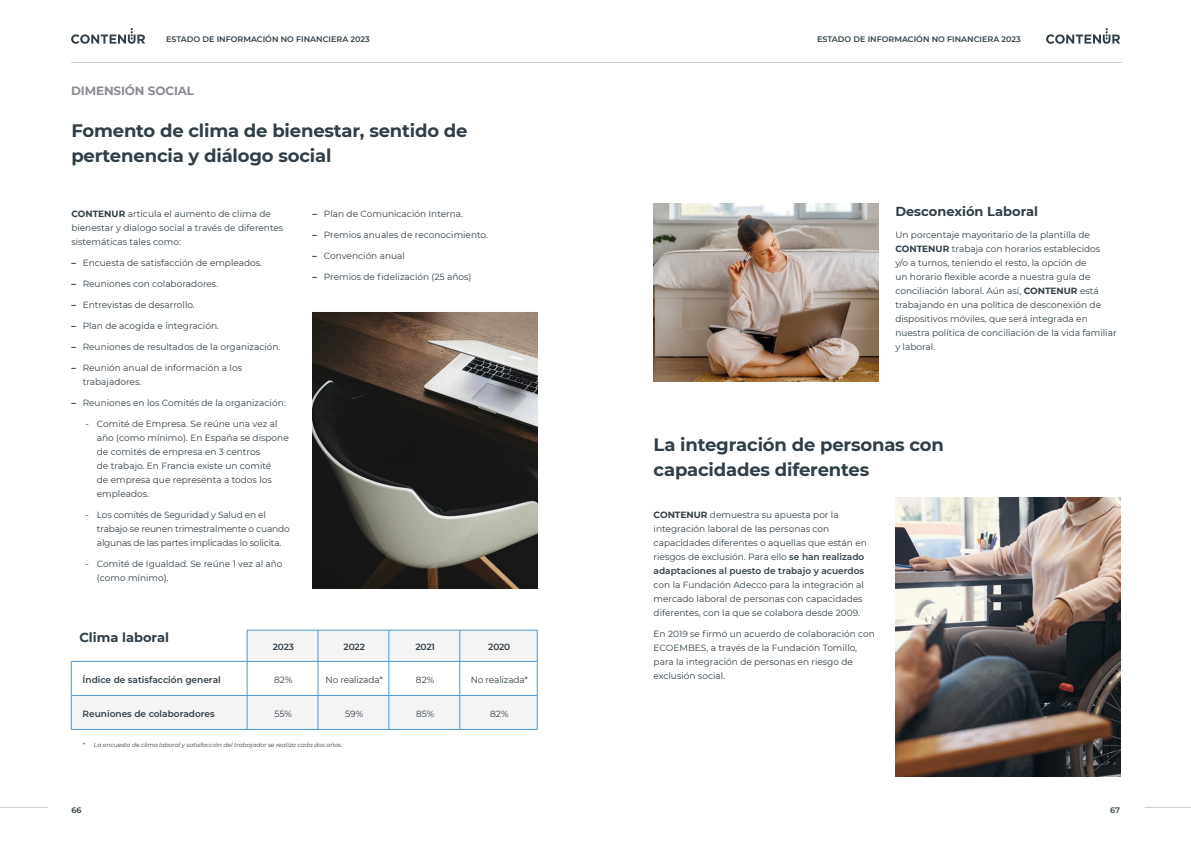
<style>
.page{position:relative;width:1191px;height:842px;background:#fff}
.page>*{position:absolute;margin:0;border:0;box-sizing:border-box;transform-origin:0 0}
._03__Tit_sec{font:700 18px/25px "Montserrat";letter-spacing:-.01em;color:#303e47}
._05__Titular_subseccion{font:700 13px "Montserrat";color:#303e47}
.t1{font:700 12px "Montserrat";letter-spacing:-.01em;color:#8a8d94}
._01__Tex_gen{font:9px/14px "Montserrat";color:#303e47}
._04__Tab{font:9px/14px "Montserrat";color:#303e47}
._04__Tab-2{font:9px/14px "Montserrat";letter-spacing:-.02em;color:#303e47}
._03__Tab{font:9px "Montserrat";color:#303e47}
._01__Tex_gen-2{font:600 9px "Montserrat";color:#303e47}
.t2{font:600 8px "Montserrat";color:#303e47}
._05__PIE_TAB{font:italic 6px "Montserrat";letter-spacing:-.01em;color:#374049}
.s1{font-weight:700}
.s2{font-weight:800}
.s3{font-weight:600}
</style>
<div class="page">
<svg style="left:71px;top:28px;width:74px;height:16px"></svg>
<svg style="left:1046px;top:28px;width:74px;height:16px"></svg>
<hr style="left:71px;top:62px;width:1051px;height:1px;background:#cecdd1">
<hr style="left:0;top:807px;width:48px;height:1px;background:#cecdd1">
<hr style="left:1144px;top:807px;width:47px;height:1px;background:#cecdd1">
<svg style="left:71px;top:630px;width:466px;height:99px;fill:#f5f5f6"></svg>
<hr style="left:71px;top:661px;width:176px;height:1px;background:#4b97d2">
<hr style="left:247px;top:630px;width:1px;height:31px;background:#4b97d2">
<hr style="left:247px;top:630px;width:71px;height:1px;background:#4b97d2">
<hr style="left:247px;top:661px;width:71px;height:1px;background:#4b97d2">
<hr style="left:318px;top:630px;width:1px;height:31px;background:#4b97d2">
<hr style="left:318px;top:630px;width:71px;height:1px;background:#4b97d2">
<hr style="left:318px;top:661px;width:71px;height:1px;background:#4b97d2">
<hr style="left:389px;top:630px;width:1px;height:31px;background:#4b97d2">
<hr style="left:389px;top:630px;width:71px;height:1px;background:#4b97d2">
<hr style="left:389px;top:661px;width:71px;height:1px;background:#4b97d2">
<hr style="left:459px;top:630px;width:1px;height:31px;background:#4b97d2">
<hr style="left:460px;top:630px;width:77px;height:1px;background:#4b97d2">
<hr style="left:537px;top:630px;width:1px;height:31px;background:#4b97d2">
<hr style="left:460px;top:661px;width:77px;height:1px;background:#4b97d2">
<hr style="left:71px;top:661px;width:1px;height:34px;background:#4b97d2">
<hr style="left:247px;top:661px;width:1px;height:34px;background:#4b97d2">
<hr style="left:318px;top:661px;width:1px;height:34px;background:#4b97d2">
<hr style="left:389px;top:661px;width:1px;height:34px;background:#4b97d2">
<hr style="left:459px;top:661px;width:1px;height:34px;background:#4b97d2">
<hr style="left:537px;top:661px;width:1px;height:34px;background:#4b97d2">
<hr style="left:71px;top:695px;width:1px;height:34px;background:#4b97d2">
<hr style="left:71px;top:695px;width:176px;height:1px;background:#4b97d2">
<hr style="left:247px;top:695px;width:1px;height:34px;background:#4b97d2">
<hr style="left:247px;top:695px;width:71px;height:1px;background:#4b97d2">
<hr style="left:318px;top:695px;width:1px;height:34px;background:#4b97d2">
<hr style="left:318px;top:695px;width:71px;height:1px;background:#4b97d2">
<hr style="left:389px;top:695px;width:1px;height:34px;background:#4b97d2">
<hr style="left:389px;top:695px;width:71px;height:1px;background:#4b97d2">
<hr style="left:459px;top:695px;width:1px;height:34px;background:#4b97d2">
<hr style="left:460px;top:695px;width:77px;height:1px;background:#4b97d2">
<hr style="left:537px;top:695px;width:1px;height:34px;background:#4b97d2">
<hr style="left:71px;top:729px;width:176px;height:1px;background:#4b97d2">
<hr style="left:247px;top:729px;width:71px;height:1px;background:#4b97d2">
<hr style="left:318px;top:729px;width:71px;height:1px;background:#4b97d2">
<hr style="left:389px;top:729px;width:71px;height:1px;background:#4b97d2">
<hr style="left:460px;top:729px;width:77px;height:1px;background:#4b97d2">
<img style="left:313px;top:313px;width:224px;height:275px">
<img style="left:653px;top:203px;width:225px;height:178px">
<img style="left:895px;top:497px;width:225px;height:280px">
<p class="t2" style="left:166px;top:34px;width:205px">ESTADO DE INFORMACIÓN NO FINANCIERA 2023</p>
<p class="t2" style="left:817px;top:34px;width:205px">ESTADO DE INFORMACIÓN NO FINANCIERA 2023</p>
<h3 class="t1" style="left:71px;top:82px;width:125px">DIMENSIÓN SOCIAL</h3>
<p class="_03__Tit_sec" style="left:71px;top:117px;width:398px">Fomento de clima de bienestar, sentido de pertenencia y diálogo social</p>
<p class="_01__Tex_gen" style="left:71px;top:206px;width:213px"><span class="s1">CONTENUR</span> articula el aumento de clima de bienestar y dialogo social a través de diferentes sistemáticas tales como:</p>
<p class="_04__Tab" style="left:71px;top:255px;width:192px"><span class="s2">–</span> Encuesta de satisfacción de empleados.</p>
<p class="_04__Tab" style="left:71px;top:276px;width:148px"><span class="s2">–</span> Reuniones con colaboradores.</p>
<p class="_04__Tab" style="left:71px;top:297px;width:125px"><span class="s2">–</span> Entrevistas de desarrollo.</p>
<p class="_04__Tab" style="left:71px;top:318px;width:149px"><span class="s2">–</span> Plan de acogida e integración.</p>
<p class="_04__Tab" style="left:71px;top:339px;width:211px"><span class="s2">–</span> Reuniones de resultados de la organización.</p>
<p class="_04__Tab" style="left:83px;top:360px;width:161px;text-indent:-11px"><span class="s2">–</span> Reunión anual de información a los trabajadores.</p>
<p class="_04__Tab" style="left:71px;top:395px;width:216px"><span class="s2">–</span> Reuniones en los Comités de la organización:</p>
<p class="_04__Tab" style="left:97px;top:416px;width:193px;text-indent:-11px">- Comité de Empresa. Se reúne una vez al año (como mínimo). En España se dispone de comités de empresa en 3 centros<br>de trabajo. En Francia existe un comité<br>de empresa que representa a todos los empleados.</p>
<p class="_04__Tab-2" style="left:97px;top:507px;width:194px;text-indent:-11px">- Los comités de Seguridad y Salud en el trabajo se reunen trimestralmente o cuando algunas de las partes implicadas lo solicita.</p>
<p class="_04__Tab" style="left:97px;top:556px;width:187px;text-indent:-11px">- Comité de Igualdad. Se reúne 1 vez al año (como mínimo).</p>
<p class="_03__Tab" style="left:313px;top:208px;width:152px"><span class="s2">–</span> Plan de Comunicación Interna.</p>
<p class="_03__Tab" style="left:313px;top:229px;width:177px"><span class="s2">–</span> Premios anuales de reconocimiento.</p>
<p class="_03__Tab" style="left:313px;top:250px;width:94px"><span class="s2">–</span> Convención anual</p>
<p class="_03__Tab" style="left:313px;top:271px;width:160px"><span class="s2">–</span> Premios de fidelización (25 años)</p>
<p class="_05__Titular_subseccion" style="left:79px;top:628px;width:91px">Clima laboral</p>
<p class="_01__Tex_gen-2" style="left:273px;top:640px;width:23px">2023</p>
<p class="_01__Tex_gen-2" style="left:343px;top:640px;width:23px">2022</p>
<p class="_01__Tex_gen-2" style="left:415px;top:640px;width:21px">2021</p>
<p class="_01__Tex_gen-2" style="left:488px;top:640px;width:24px">2020</p>
<p class="_01__Tex_gen-2" style="left:83px;top:673px;width:140px">Índice de satisfacción general</p>
<p class="_01__Tex_gen" style="left:274px;top:672px;width:20px">82%</p>
<p class="_01__Tex_gen" style="left:326px;top:672px;width:59px">No realizada*</p>
<p class="_01__Tex_gen" style="left:416px;top:672px;width:20px">82%</p>
<p class="_01__Tex_gen" style="left:471px;top:672px;width:59px">No realizada*</p>
<p class="_01__Tex_gen-2" style="left:83px;top:707px;width:134px">Reuniones de colaboradores</p>
<p class="_01__Tex_gen" style="left:274px;top:706px;width:19px">55%</p>
<p class="_01__Tex_gen" style="left:345px;top:706px;width:20px">59%</p>
<p class="_01__Tex_gen" style="left:416px;top:706px;width:20px">85%</p>
<p class="_01__Tex_gen" style="left:490px;top:706px;width:20px">82%</p>
<p class="_05__PIE_TAB" style="left:83px;top:740px;width:261px">* La encuesta de clima laboral y satisfacción del trabajador se realiza cada dos años.</p>
<p class="_05__Titular_subseccion" style="left:895px;top:202px;width:144px">Desconexión Laboral</p>
<p class="_01__Tex_gen" style="left:895px;top:227px;width:223px">Un porcentaje mayoritario de la plantilla de <span class="s1">CONTENUR</span> trabaja con horarios establecidos<br>y/o a turnos, teniendo el resto, la opción de<br>un horario flexible acorde a nuestra guía de conciliación laboral. Aún así, <span class="s1">CONTENUR</span> está trabajando en una política de desconexión de dispositivos móviles, que será integrada en nuestra política de conciliación de la vida familiar y laboral.</p>
<p class="_03__Tit_sec" style="left:653px;top:432px;width:292px">La integración de personas con capacidades diferentes</p>
<p class="_01__Tex_gen" style="left:653px;top:507px;width:215px"><span class="s1">CONTENUR</span> demuestra su apuesta por la integración laboral de las personas con capacidades diferentes o aquellas que están en riesgos de exclusión. Para ello <span class="s3">se han realizado adaptaciones al puesto de trabajo y acuerdos </span>con la Fundación Adecco para la integración al mercado laboral de personas con capacidades diferentes, con la que se colabora desde 2009.</p>
<p class="_01__Tex_gen" style="left:653px;top:627px;width:223px">En 2019 se firmó un acuerdo de colaboración con ECOEMBES, a través de la Fundación Tomillo, para la integración de personas en riesgo de exclusión social.</p>
<p class="t2" style="left:71px;top:804px;width:12px">66</p>
<p class="t2" style="left:1110px;top:804px;width:11px">67</p>
</div>
